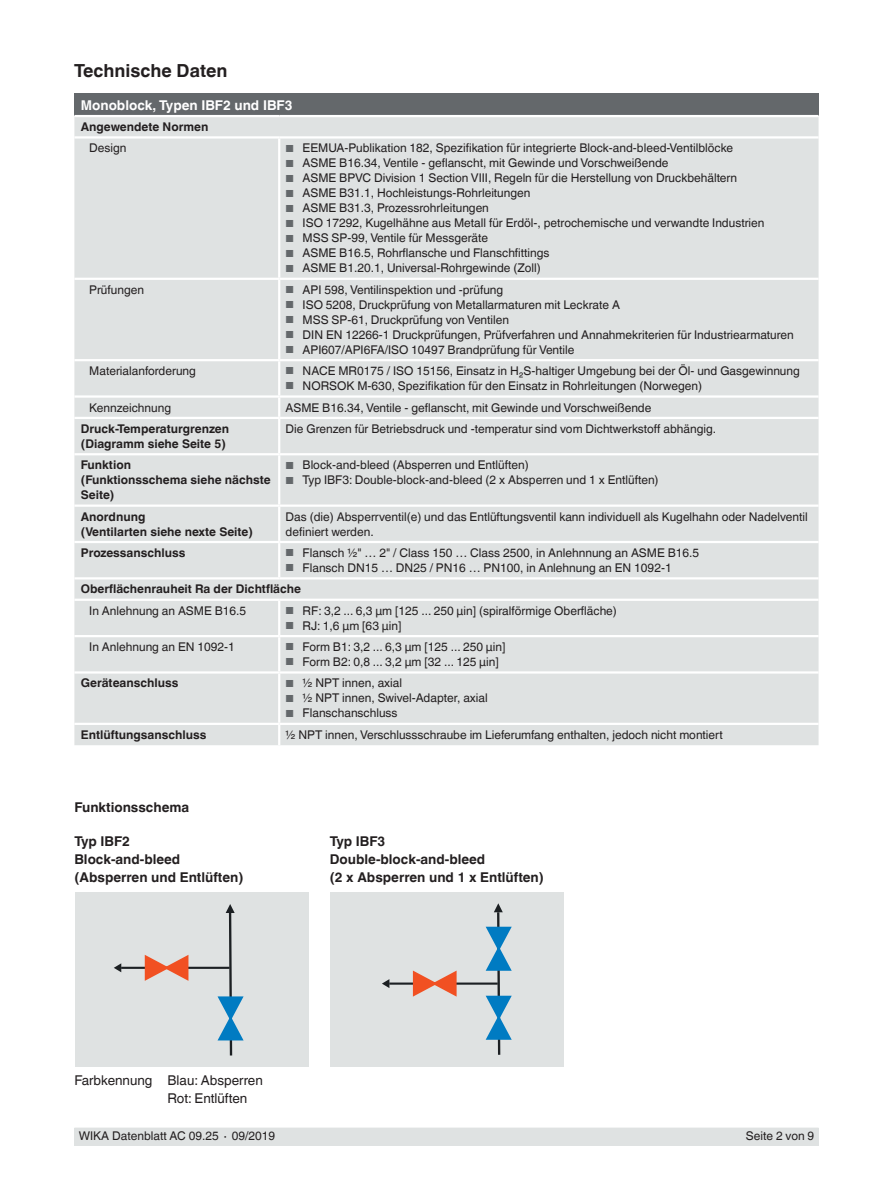
<style>
.page{position:relative;width:893px;height:1188px;background:#fff}
.page>*{position:absolute;margin:0;border:0;box-sizing:border-box;transform-origin:0 0}
.t1{font:700 18px "Helvetica World";color:#231f20}
.t2{font:700 13.5px/18px "Helvetica World";color:#231f20}
.t3{font:13.5px/18px "Helvetica World";color:#231f20}
.t4{font:700 13.5px "Helvetica World";color:#fff}
.t5{font:12px/15px "Helvetica World";color:#231f20}
.t6{font:700 12px/15px "Helvetica World";color:#231f20}
.s1{font-size:10.2px;color:#64686b}
.s2{font-weight:700}
</style>
<div class="page">
<div style="left:74px;top:1128px;width:745px;height:17px;background:#dfe2e2"></div>
<div style="left:74px;top:94px;width:745px;height:22px;background:#64686b"></div>
<div style="left:74px;top:117px;width:745px;height:628px;background:#dfe2e2"></div>
<hr style="left:278px;top:725px;width:2px;height:20px;background:#fff">
<hr style="left:278px;top:139px;width:2px;height:139px;background:#fff">
<hr style="left:278px;top:280px;width:2px;height:79px;background:#fff">
<hr style="left:278px;top:361px;width:2px;height:34px;background:#fff">
<svg style="left:278px;top:398px;width:2px;height:19px"></svg>
<hr style="left:278px;top:419px;width:2px;height:34px;background:#fff">
<hr style="left:278px;top:455px;width:2px;height:50px;background:#fff">
<hr style="left:278px;top:507px;width:2px;height:34px;background:#fff">
<hr style="left:278px;top:601px;width:2px;height:34px;background:#fff">
<hr style="left:278px;top:637px;width:2px;height:34px;background:#fff">
<hr style="left:74px;top:723px;width:205px;height:2px;background:#fff">
<hr style="left:279px;top:723px;width:540px;height:2px;background:#fff">
<hr style="left:278px;top:543px;width:2px;height:34px;background:#fff">
<hr style="left:278px;top:674px;width:2px;height:49px;background:#fff">
<hr style="left:74px;top:505px;width:205px;height:2px;background:#fff">
<hr style="left:279px;top:505px;width:540px;height:2px;background:#fff">
<hr style="left:74px;top:541px;width:205px;height:2px;background:#fff">
<hr style="left:279px;top:541px;width:540px;height:2px;background:#fff">
<hr style="left:74px;top:278px;width:205px;height:2px;background:#fff">
<hr style="left:279px;top:278px;width:540px;height:2px;background:#fff">
<hr style="left:74px;top:359px;width:205px;height:2px;background:#fff">
<hr style="left:279px;top:359px;width:540px;height:2px;background:#fff">
<hr style="left:74px;top:395px;width:205px;height:3px;background:#fff">
<hr style="left:279px;top:395px;width:540px;height:3px;background:#fff">
<hr style="left:74px;top:635px;width:205px;height:2px;background:#fff">
<hr style="left:279px;top:635px;width:540px;height:2px;background:#fff">
<hr style="left:74px;top:671px;width:205px;height:3px;background:#fff">
<hr style="left:279px;top:671px;width:540px;height:3px;background:#fff">
<hr style="left:74px;top:115px;width:205px;height:2px;background:#fff">
<hr style="left:279px;top:115px;width:540px;height:2px;background:#fff">
<hr style="left:74px;top:136px;width:205px;height:3px;background:#fff">
<hr style="left:279px;top:136px;width:540px;height:3px;background:#fff">
<hr style="left:74px;top:417px;width:205px;height:2px;background:#fff">
<hr style="left:279px;top:417px;width:540px;height:2px;background:#fff">
<hr style="left:74px;top:453px;width:205px;height:2px;background:#fff">
<hr style="left:279px;top:453px;width:540px;height:2px;background:#fff">
<hr style="left:74px;top:577px;width:205px;height:3px;background:#fff">
<hr style="left:279px;top:577px;width:540px;height:3px;background:#fff">
<hr style="left:74px;top:599px;width:205px;height:2px;background:#fff">
<hr style="left:279px;top:599px;width:540px;height:2px;background:#fff">
<div style="left:75px;top:893px;width:234px;height:174px;background:#dfe2e2"></div>
<svg style="left:218px;top:904px;width:26px;height:152px"></svg>
<hr style="left:121px;top:967px;width:109px;height:2px;background:#1c2023">
<svg style="left:114px;top:963px;width:7px;height:9px"></svg>
<svg style="left:145px;top:955px;width:43px;height:26px"></svg>
<div style="left:330px;top:892px;width:234px;height:174px;background:#dfe2e2"></div>
<hr style="left:389px;top:983px;width:109px;height:2px;background:#1c2023">
<svg style="left:382px;top:979px;width:7px;height:9px"></svg>
<svg style="left:413px;top:971px;width:44px;height:26px"></svg>
<svg style="left:486px;top:903px;width:26px;height:152px"></svg>
<h1 class="t1" style="left:74px;top:60px;width:155px">Technische Daten</h1>
<p class="t4" style="left:81px;top:97px;width:213px">Monoblock, Typen IBF2 und IBF3</p>
<p class="t6" style="left:81px;top:119px;width:129px">Angewendete Normen</p>
<p class="t5" style="left:89px;top:141px;width:39px">Design</p>
<p class="t5" style="left:286px;top:141px;width:449px"><span class="s1">■</span> EEMUA-Publikation 182, Spezifikation für integrierte Block-and-bleed-Ventilblöcke</p>
<p class="t5" style="left:286px;top:156px;width:384px"><span class="s1">■</span> ASME B16.34, Ventile - geflanscht, mit Gewinde und Vorschweißende</p>
<p class="t5" style="left:286px;top:171px;width:453px"><span class="s1">■</span> ASME BPVC Division 1 Section VIII, Regeln für die Herstellung von Druckbehältern</p>
<p class="t5" style="left:286px;top:186px;width:246px"><span class="s1">■</span> ASME B31.1, Hochleistungs-Rohrleitungen</p>
<p class="t5" style="left:286px;top:201px;width:205px"><span class="s1">■</span> ASME B31.3, Prozessrohrleitungen</p>
<p class="t5" style="left:286px;top:216px;width:480px"><span class="s1">■</span> ISO 17292, Kugelhähne aus Metall für Erdöl-, petrochemische und verwandte Industrien</p>
<p class="t5" style="left:286px;top:231px;width:204px"><span class="s1">■</span> MSS SP-99, Ventile für Messgeräte</p>
<p class="t5" style="left:286px;top:246px;width:265px"><span class="s1">■</span> ASME B16.5, Rohrflansche und Flanschfittings</p>
<p class="t5" style="left:286px;top:261px;width:257px"><span class="s1">■</span> ASME B1.20.1, Universal-Rohrgewinde (Zoll)</p>
<p class="t5" style="left:89px;top:282px;width:56px">Prüfungen</p>
<p class="t5" style="left:286px;top:282px;width:219px"><span class="s1">■</span> API 598, Ventilinspektion und -prüfung</p>
<p class="t5" style="left:286px;top:297px;width:336px"><span class="s1">■</span> ISO 5208, Druckprüfung von Metallarmaturen mit Leckrate A</p>
<p class="t5" style="left:286px;top:312px;width:225px"><span class="s1">■</span> MSS SP-61, Druckprüfung von Ventilen</p>
<p class="t5" style="left:286px;top:327px;width:510px"><span class="s1">■</span> DIN EN 12266-1 Druckprüfungen, Prüfverfahren und Annahmekriterien für Industriearmaturen</p>
<p class="t5" style="left:286px;top:342px;width:290px"><span class="s1">■</span> API607/API6FA/ISO 10497 Brandprüfung für Ventile</p>
<p class="t5" style="left:89px;top:364px;width:108px">Materialanforderung</p>
<p class="t5" style="left:286px;top:364px;width:516px"><span class="s1">■</span> NACE MR0175 / ISO 15156, Einsatz in H₂S-haltiger Umgebung bei der Öl- und Gasgewinnung</p>
<p class="t5" style="left:286px;top:379px;width:418px"><span class="s1">■</span> NORSOK M-630, Spezifikation für den Einsatz in Rohrleitungen (Norwegen)</p>
<p class="t5" style="left:89px;top:400px;width:83px">Kennzeichnung</p>
<p class="t5" style="left:286px;top:400px;width:367px">ASME B16.34, Ventile - geflanscht, mit Gewinde und Vorschweißende</p>
<p class="t6" style="left:81px;top:421px;width:150px">Druck-Temperaturgrenzen (Diagramm siehe Seite 5)</p>
<p class="t5" style="left:286px;top:421px;width:432px">Die Grenzen für Betriebsdruck und -temperatur sind vom Dichtwerkstoff abhängig.</p>
<p class="t6" style="left:81px;top:458px;width:191px">Funktion<br>(Funktionsschema siehe nächste<br>Seite)</p>
<p class="t5" style="left:286px;top:458px;width:245px"><span class="s1">■</span> Block-and-bleed (Absperren und Entlüften)</p>
<p class="t5" style="left:286px;top:473px;width:374px"><span class="s1">■</span> Typ IBF3: Double-block-and-bleed (2 x Absperren und 1 x Entlüften)</p>
<p class="t6" style="left:81px;top:509px;width:174px">Anordnung<br>(Ventilarten siehe nexte Seite)</p>
<p class="t5" style="left:286px;top:509px;width:524px">Das (die) Absperrventil(e) und das Entlüftungsventil kann individuell als Kugelhahn oder Nadelventil definiert werden.</p>
<p class="t6" style="left:81px;top:545px;width:106px">Prozessanschluss</p>
<p class="t5" style="left:286px;top:545px;width:415px"><span class="s1">■</span> Flansch ½" … 2" / Class 150 … Class 2500, in Anlehnnung an ASME B16.5</p>
<p class="t5" style="left:81px;top:557px;width:592px;line-height:21.3px;text-indent:205px"><span class="s1">■</span> Flansch DN15 … DN25 / PN16 … PN100, in Anlehnung an EN 1092-1<br><span class="s2">Oberflächenrauheit Ra der Dichtfläche</span></p>
<p class="t5" style="left:89px;top:603px;width:158px">In Anlehnung an ASME B16.5</p>
<p class="t5" style="left:286px;top:603px;width:333px"><span class="s1">■</span> RF: 3,2 ... 6,3 μm [125 ... 250 μin] (spiralförmige Oberfläche)</p>
<p class="t5" style="left:286px;top:618px;width:117px"><span class="s1">■</span> RJ: 1,6 μm [63 μin]</p>
<p class="t5" style="left:89px;top:639px;width:147px">In Anlehnung an EN 1092-1</p>
<p class="t5" style="left:286px;top:639px;width:221px"><span class="s1">■</span> Form B1: 3,2 ... 6,3 μm [125 ... 250 μin]</p>
<p class="t5" style="left:286px;top:654px;width:215px"><span class="s1">■</span> Form B2: 0,8 ... 3,2 μm [32 ... 125 μin]</p>
<p class="t6" style="left:81px;top:676px;width:99px">Geräteanschluss</p>
<p class="t5" style="left:286px;top:676px;width:118px"><span class="s1">■</span> ½ NPT innen, axial</p>
<p class="t5" style="left:286px;top:691px;width:204px"><span class="s1">■</span> ½ NPT innen, Swivel-Adapter, axial</p>
<p class="t5" style="left:286px;top:706px;width:114px"><span class="s1">■</span> Flanschanschluss</p>
<p class="t6" style="left:81px;top:727px;width:127px">Entlüftungsanschluss</p>
<p class="t5" style="left:286px;top:727px;width:438px">½ NPT innen, Verschlussschraube im Lieferumfang enthalten, jedoch nicht montiert</p>
<p class="t2" style="left:74px;top:798px;width:116px">Funktionsschema</p>
<p class="t2" style="left:74px;top:832px;width:171px">Typ IBF2<br>Block-and-bleed (Absperren und Entlüften)</p>
<p class="t2" style="left:330px;top:832px;width:216px">Typ IBF3<br>Double-block-and-bleed<br>(2 x Absperren und 1 x Entlüften)</p>
<p class="t3" style="left:168px;top:1071px;width:97px;text-indent:-93px">Farbkennung Blau: Absperren<br>Rot: Entlüften</p>
<p class="t5" style="left:79px;top:1129px;width:198px">WIKA Datenblatt AC 09.25 ∙ 09/2019</p>
<p class="t5" style="left:746px;top:1129px;width:70px">Seite 2 von 9</p>
</div>
